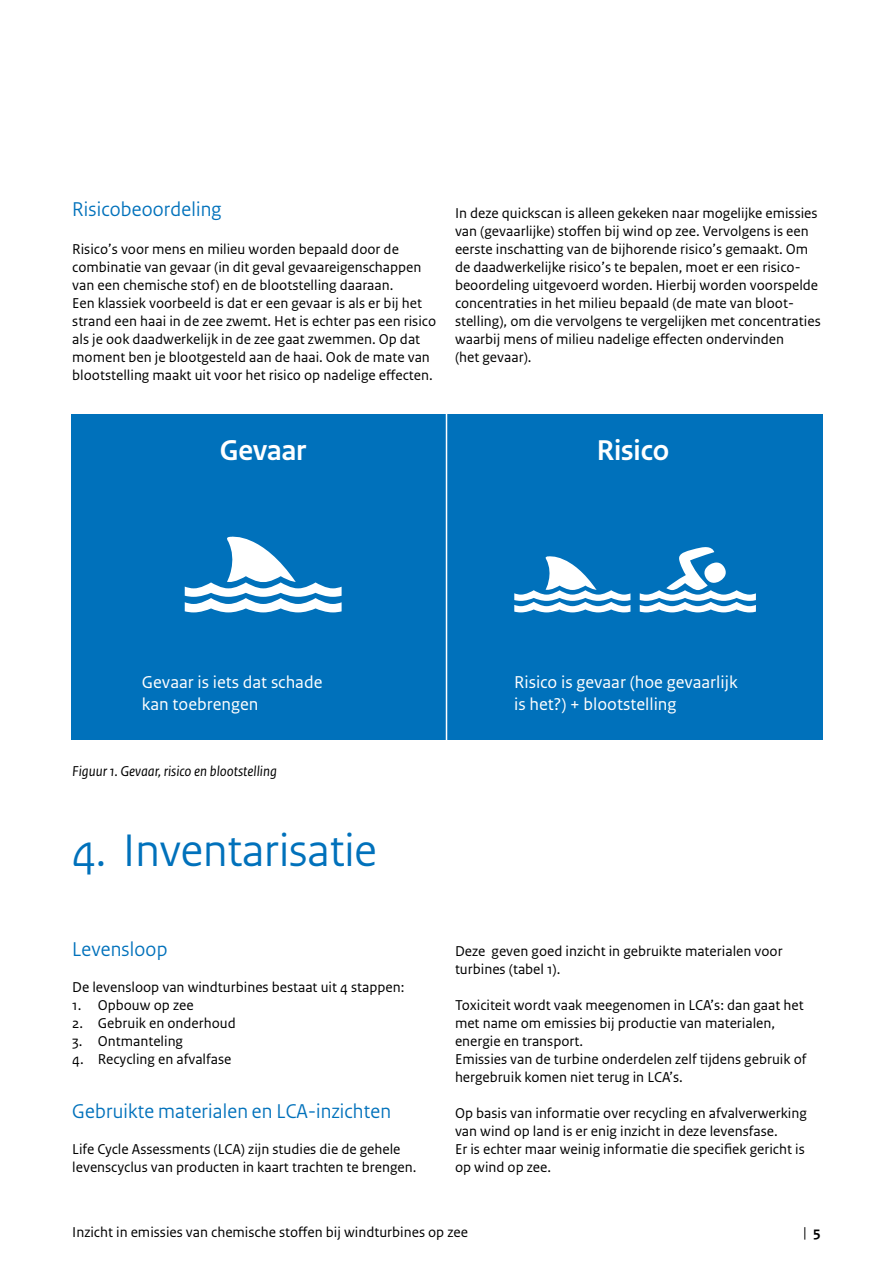
<style>
.page{position:relative;width:893px;height:1263px;background:#fff}
.page>*{position:absolute;margin:0;border:0;box-sizing:border-box;transform-origin:0 0}
._03_RIVM_Hoofdstukko{font:48px "Rijksoverheid Sans Heading";color:#0071bb}
.t1{font:700 30.15px "Rijksoverheid Sans Heading";color:#fff}
._05_RIVM_Paragraafko{font:21px "Rijksoverheid Sans Heading";letter-spacing:.01em;color:#0071bb}
.t2{font:18px/21.8px "Rijksoverheid Sans Text";color:#fff}
._10_RIVM_Broodtekst{font:15px/18px "Rijksoverheid Sans Text";color:#000}
._14_RIVM_Fotobijschr{font:italic 15px "Rijksoverheid Sans Text";color:#000}
.s1{font-weight:700}
</style>
<div class="page">
<div style="left:71px;top:415px;width:751px;height:325px;background:#0071bb"></div>
<hr style="left:446px;top:415px;width:1px;height:325px;background:#fff">
<svg style="left:514px;top:556px;width:116px;height:56px"></svg>
<svg style="left:640px;top:547px;width:116px;height:65px"></svg>
<svg style="left:185px;top:536px;width:157px;height:76px"></svg>
<p class="_05_RIVM_Paragraafko" style="left:72px;top:197px;width:151px">Risicobeoordeling</p>
<p class="_10_RIVM_Broodtekst" style="left:72px;top:240px;width:365px">Risico’s voor mens en milieu worden bepaald door de combinatie van gevaar (in dit geval gevaareigenschappen van een chemische stof) en de blootstelling daaraan.<br>Een klassiek voorbeeld is dat er een gevaar is als er bij het strand een haai in de zee zwemt. Het is echter pas een risico als je ook daadwerkelijk in de zee gaat zwemmen. Op dat moment ben je blootgesteld aan de haai. Ook de mate van blootstelling maakt uit voor het risico op nadelige effecten.</p>
<p class="_10_RIVM_Broodtekst" style="left:455px;top:204px;width:367px">In deze quickscan is alleen gekeken naar mogelijke emissies van (gevaarlijke) stoffen bij wind op zee. Vervolgens is een eerste inschatting van de bijhorende risico’s gemaakt. Om de daadwerkelijke risico’s te bepalen, moet er een risico&shy;beoordeling uitgevoerd worden. Hierbij worden voorspelde concentraties in het milieu bepaald (de mate van bloot&shy;stelling), om die vervolgens te vergelijken met concentraties waarbij mens of milieu nadelige effecten ondervinden<br>(het gevaar).</p>
<p class="t1" style="left:220px;top:433px;width:88px">Gevaar</p>
<p class="t1" style="left:597px;top:433px;width:74px">Risico</p>
<p class="t2" style="left:142px;top:672px;width:182px">Gevaar is iets dat schade kan toebrengen</p>
<p class="_14_RIVM_Fotobijschr" style="left:72px;top:763px;width:206px">Figuur 1. Gevaar, risico en blootstelling</p>
<p class="_03_RIVM_Hoofdstukko" style="left:72px;top:822px;width:306px">4. Inventarisatie</p>
<p class="_05_RIVM_Paragraafko" style="left:72px;top:937px;width:97px">Levensloop</p>
<p class="_10_RIVM_Broodtekst" style="left:72px;top:978px;width:334px">De levensloop van windturbines bestaat uit 4 stappen:</p>
<p class="_10_RIVM_Broodtekst" style="left:72px;top:996px;width:123px">1. Opbouw op zee</p>
<p class="_10_RIVM_Broodtekst" style="left:72px;top:1014px;width:165px">2. Gebruik en onderhoud</p>
<p class="_10_RIVM_Broodtekst" style="left:72px;top:1032px;width:112px">3. Ontmanteling</p>
<p class="_10_RIVM_Broodtekst" style="left:72px;top:1050px;width:161px">4. Recycling en afvalfase</p>
<p class="_05_RIVM_Paragraafko" style="left:72px;top:1099px;width:320px">Gebruikte materialen en LCA-inzichten</p>
<p class="_10_RIVM_Broodtekst" style="left:72px;top:1140px;width:346px">Life Cycle Assessments (LCA) zijn studies die de gehele levenscyclus van producten in kaart trachten te brengen.</p>
<p class="t2" style="left:514px;top:672px;width:225px">Risico is gevaar (hoe gevaarlijk is het?) + blootstelling</p>
<p class="_10_RIVM_Broodtekst" style="left:455px;top:942px;width:329px">Deze geven goed inzicht in gebruikte materialen voor turbines (tabel 1).</p>
<p class="_10_RIVM_Broodtekst" style="left:455px;top:996px;width:350px">Toxiciteit wordt vaak meegenomen in LCA’s: dan gaat het met name om emissies bij productie van materialen, energie en transport.</p>
<p class="_10_RIVM_Broodtekst" style="left:455px;top:1050px;width:353px">Emissies van de turbine onderdelen zelf tijdens gebruik of hergebruik komen niet terug in LCA’s.</p>
<p class="_10_RIVM_Broodtekst" style="left:455px;top:1104px;width:353px">Op basis van informatie over recycling en afvalverwerking van wind op land is er enig inzicht in deze levensfase.</p>
<p class="_10_RIVM_Broodtekst" style="left:455px;top:1140px;width:351px">Er is echter maar weinig informatie die specifiek gericht is op wind op zee.</p>
<p class="_10_RIVM_Broodtekst" style="left:72px;top:1223px;width:397px">Inzicht in emissies van chemische stoffen bij windturbines op zee</p>
<p class="_10_RIVM_Broodtekst" style="left:803px;top:1223px;width:19px">| <span class="s1">5</span></p>
</div>
